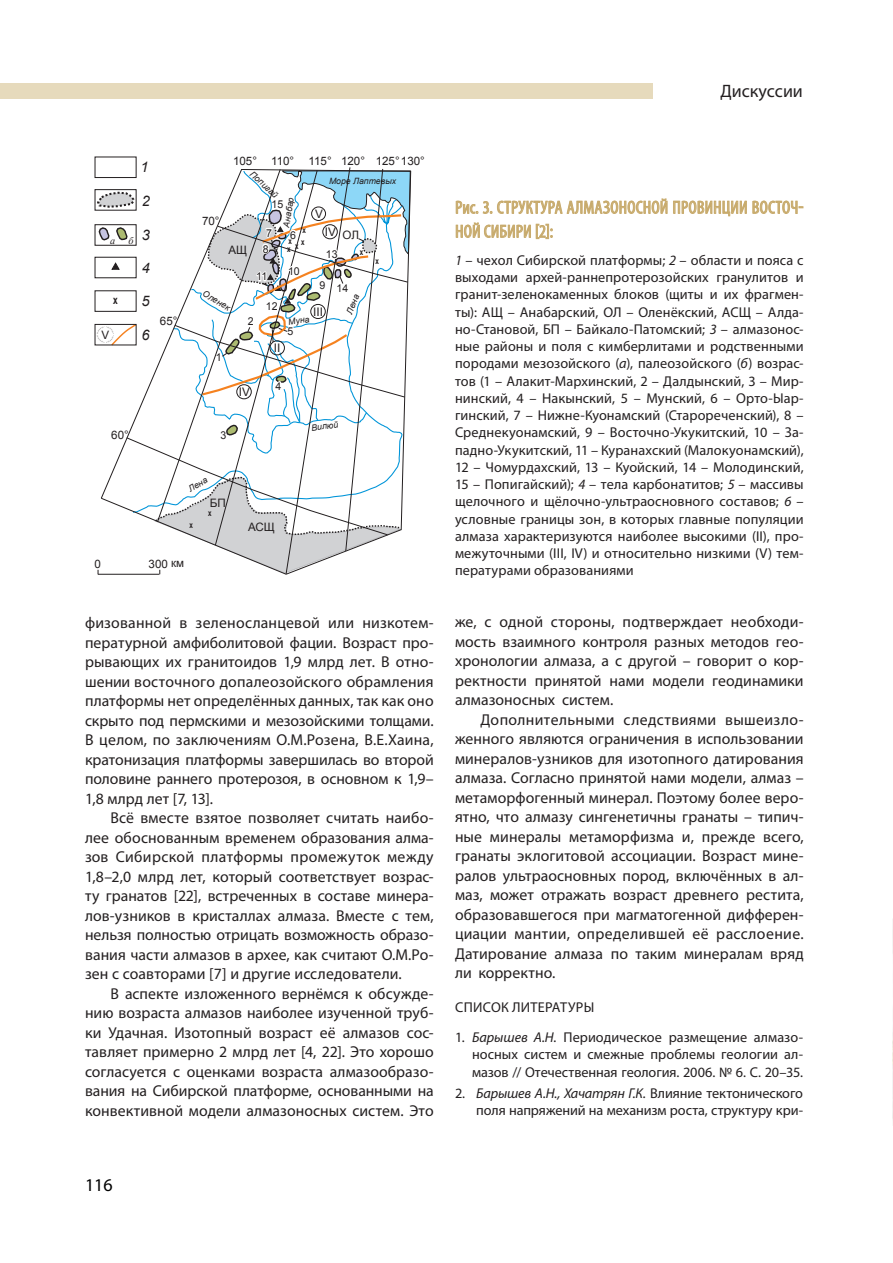
<style>
.page{position:relative;width:893px;height:1263px;background:#fff}
.page>*{position:absolute;margin:0;border:0;box-sizing:border-box;transform-origin:0 0}
.Названия{font:condensed 18px/24px "Myriad Pro";letter-spacing:.015em;color:#c8ab6d}
.t1{font:18px "Myriad Pro";color:#231f20}
.t2{font:18px "Myriad Pro";color:#000}
.Осн_т{font:15.75px/19.5px "Myriad Pro";letter-spacing:.005em;color:#231f20;text-align:justify}
.t3{font:italic 14.55px "Arial";color:#231f20}
.Подрисуночная{font:14.25px/17.2px "Myriad Pro";letter-spacing:.005em;color:#231f20;text-align:justify}
.t4{font:11.85px "Arial";color:#231f20}
.t5{font:11.7px "Arial";color:#231f20}
.t6{font:11.55px "Arial";color:#231f20}
.t7{font:700 11.55px "Arial";color:#231f20;scale:.72 1}
.t8{font:10.8px "Arial";color:#231f20}
.t9{font:italic 10.2px "Times New Roman";color:#231f20}
.t10{font:italic 8.7px "Arial";color:#231f20}
.t11{font:700 8.7px/11.2px "Arial";color:#231f20;text-align:right;scale:.72 1}
.s1{font-style:italic}
</style>
<div class="page">
<div style="left:0;top:83px;width:653px;height:15px;background:#e6dabc"></div>
<svg style="left:96px;top:167px;width:315px;height:408px"></svg>
<svg style="left:456px;top:199px;width:211px;height:15px"></svg>
<svg style="left:673px;top:201px;width:130px;height:15px"></svg>
<svg style="left:456px;top:223px;width:96px;height:16px"></svg>
<img style="left:892px;top:919px;width:1px;height:201px">
<p class="t1" style="left:720px;top:80px;width:84px">Дискуссии</p>
<p class="t9" style="left:110px;top:233px;width:7px">а</p>
<p class="t9" style="left:128px;top:233px;width:7px">б</p>
<p class="t7" style="left:113px;top:293px;width:8px">х</p>
<p class="t6" style="left:101px;top:327px;width:9px">V</p>
<p class="t3" style="left:140px;top:158px;width:10px">1</p>
<p class="t3" style="left:142px;top:192px;width:10px">2</p>
<p class="t3" style="left:142px;top:225px;width:10px">3</p>
<p class="t3" style="left:142px;top:258px;width:10px">4</p>
<p class="t3" style="left:142px;top:292px;width:10px">5</p>
<p class="t3" style="left:141px;top:325px;width:10px">6</p>
<p class="t6" style="left:160px;top:314px;width:19px">65°</p>
<p class="t6" style="left:233px;top:153px;width:193px">105° 110° 115° 120° 125°130°</p>
<p class="t10" style="left:255px;top:168px;width:36px;rotate:43deg">Попигай</p>
<p class="t10" style="left:329px;top:175px;width:69px">Море Лаптевых</p>
<p class="t10" style="left:280px;top:226px;width:32px;rotate:-80deg">Анабар</p>
<p class="t8" style="left:272px;top:197px;width:13px">15</p>
<p class="t5" style="left:315px;top:207px;width:9px">V</p>
<p class="t6" style="left:202px;top:214px;width:19px">70°</p>
<p class="t4" style="left:325px;top:224px;width:13px">IV</p>
<p class="t11" style="left:288px;top:225px;width:26px">х<br>х х</p>
<p class="t11" style="left:295px;top:241px;width:6px">х</p>
<p class="t11" style="left:287px;top:244px;width:6px">х</p>
<p class="t8" style="left:266px;top:226px;width:7px">7</p>
<p class="t8" style="left:290px;top:228px;width:7px">6</p>
<p class="t8" style="left:263px;top:242px;width:7px">8</p>
<p class="t8" style="left:288px;top:264px;width:13px">10</p>
<p class="t8" style="left:256px;top:269px;width:12px">11</p>
<p class="t8" style="left:266px;top:299px;width:13px">12</p>
<p class="t6" style="left:342px;top:227px;width:18px">ОЛ</p>
<p class="t6" style="left:229px;top:243px;width:20px">АЩ</p>
<p class="t11" style="left:275px;top:244px;width:6px">х</p>
<p class="t8" style="left:326px;top:247px;width:13px">13</p>
<p class="t11" style="left:360px;top:246px;width:6px">х</p>
<p class="t11" style="left:375px;top:256px;width:6px">х</p>
<p class="t8" style="left:319px;top:281px;width:30px">9 14</p>
<p class="t10" style="left:206px;top:288px;width:32px;rotate:30deg">Оленек</p>
<p class="t10" style="left:344px;top:312px;width:22px;rotate:-68deg">Лена</p>
<p class="t4" style="left:313px;top:304px;width:11px">III</p>
<p class="t10" style="left:287px;top:317px;width:23px;rotate:-10deg">Муна</p>
<p class="t8" style="left:248px;top:314px;width:7px">2</p>
<p class="t8" style="left:288px;top:324px;width:7px">5</p>
<p class="t8" style="left:216px;top:350px;width:7px">1</p>
<p class="t4" style="left:274px;top:340px;width:8px">II</p>
<p class="t4" style="left:239px;top:384px;width:13px">IV</p>
<p class="t8" style="left:276px;top:379px;width:7px">4</p>
<p class="t6" style="left:111px;top:427px;width:19px">60°</p>
<p class="t8" style="left:220px;top:429px;width:7px">3</p>
<p class="t10" style="left:311px;top:422px;width:29px;rotate:-7deg">Вилюй</p>
<p class="t10" style="left:186px;top:485px;width:22px;rotate:-30deg">Лена</p>
<p class="t6" style="left:210px;top:495px;width:17px">БП</p>
<p class="t11" style="left:189px;top:519px;width:6px">х</p>
<p class="t11" style="left:208px;top:508px;width:6px">х</p>
<p class="t6" style="left:248px;top:519px;width:28px">АСЩ</p>
<p class="t6" style="left:95px;top:556px;width:8px">0</p>
<p class="t6" style="left:149px;top:556px;width:37px">300 км</p>
<p class="Осн_т" style="left:85px;top:613px;width:350px">физованной в зеленосланцевой или низкотем&shy;пературной амфиболитовой фации. Возраст про&shy;рывающих их гранитоидов 1,9 млрд лет. В отно&shy;шении восточного допалеозойского обрамления платформы нет определённых данных, так как оно скрыто под пермскими и мезозойскими толщами.<br>В целом, по заключениям О.М.Розена, В.Е.Хаина, кратонизация платформы завершилась во второй половине раннего протерозоя, в основном к 1,9– 1,8 млрд лет [7, 13].</p>
<p class="Осн_т" style="left:85px;top:808px;width:350px;text-indent:26px">Всё вместе взятое позволяет считать наибо&shy;лее обоснованным временем образования алма&shy;зов Сибирской платформы промежуток между 1,8–2,0 млрд лет, который соответствует возрас&shy;ту гранатов [22], встреченных в составе минера&shy;лов-узников в кристаллах алмаза. Вместе с тем, нельзя полностью отрицать возможность образо&shy;вания части алмазов в архее, как считают О.М.Ро&shy;зен с соавторами [7] и другие исследователи.</p>
<p class="Осн_т" style="left:85px;top:984px;width:350px;text-indent:26px">В аспекте изложенного вернёмся к обсужде&shy;нию возраста алмазов наиболее изученной труб&shy;ки Удачная. Изотопный возраст её алмазов сос&shy;тавляет примерно 2 млрд лет [4, 22]. Это хорошо согласуется с оценками возраста алмазообразо&shy;вания на Сибирской платформе, основанными на конвективной модели алмазоносных систем. Это</p>
<p class="Названия" style="left:455px;top:195px;width:350px">Рис. 3. СТРУКТУРА АЛМАЗОНОСНОЙ ПРОВИНЦИИ ВОСТОЧ-<br>НОЙ СИБИРИ [2]:</p>
<p class="Подрисуночная" style="left:455px;top:251px;width:350px"><span class="s1">1</span> – чехол Сибирской платформы; <span class="s1">2</span> – области и пояса с выходами архей-раннепротерозойских гранулитов и гранит-зеленокаменных блоков (щиты и их фрагмен&shy;ты): АЩ – Анабарский, ОЛ – Оленёкский, АСЩ – Алда&shy;но-Становой, БП – Байкало-Патомский; <span class="s1">3</span> – алмазонос&shy;ные районы и поля с кимберлитами и родственными породами мезозойского (<span class="s1">а</span>), палеозойского (<span class="s1">б</span>) возрас&shy;тов (1 – Алакит-Мархинский, 2 – Далдынский, 3 – Мир&shy;нинский, 4 – Накынский, 5 – Мунский, 6 – Орто-Ыар&shy;гинский, 7 – Нижне-Куонамский (Старореченский), 8 – Среднекуонамский, 9 – Восточно-Укукитский, 10 – За&shy;падно-Укукитский, 11 – Куранахский (Малокуонамский), 12 – Чомурдахский, 13 – Куойский, 14 – Молодинский, 15 – Попигайский); <span class="s1">4</span> – тела карбонатитов; <span class="s1">5</span> – массивы щелочного и щёлочно-ультраосновного составов; <span class="s1">6</span> – условные границы зон, в которых главные популяции алмаза характеризуются наиболее высокими (II), про&shy;межуточными (III, IV) и относительно низкими (V) тем&shy;пературами образованиями</p>
<p class="Осн_т" style="left:455px;top:612px;width:350px">же, с одной стороны, подтверждает необходи&shy;мость взаимного контроля разных методов гео&shy;хронологии алмаза, а с другой – говорит о кор&shy;ректности принятой нами модели геодинамики алмазоносных систем.</p>
<p class="Осн_т" style="left:455px;top:710px;width:350px;text-indent:26px">Дополнительными следствиями вышеизло&shy;женного являются ограничения в использовании минералов-узников для изотопного датирования алмаза. Согласно принятой нами модели, алмаз – метаморфогенный минерал. Поэтому более веро&shy;ятно, что алмазу сингенетичны гранаты – типич&shy;ные минералы метаморфизма и, прежде всего, гранаты эклогитовой ассоциации. Возраст мине&shy;ралов ультраосновных пород, включённых в ал&shy;маз, может отражать возраст древнего рестита, образовавшегося при магматогенной дифферен&shy;циации мантии, определившей её расслоение.<br>Датирование алмаза по таким минералам вряд ли корректно.</p>
<p class="Подрисуночная" style="left:455px;top:998px;width:141px">СПИСОК ЛИТЕРАТУРЫ</p>
<p class="Подрисуночная" style="left:472px;top:1028px;width:333px;text-indent:-17px">1. <span class="s1">Барышев А.Н.</span> Периодическое размещение алмазо&shy;носных систем и смежные проблемы геологии ал&shy;мазов // Отечественная геология. 2006. № 6. С. 20–35.</p>
<p class="Подрисуночная" style="left:455px;top:1084px;width:350px;text-align:right">2. <span class="s1">Барышев А.Н., Хачатрян Г.К.</span> Влияние тектонического поля напряжений на механизм роста, структуру кри-</p>
<p class="t2" style="left:85px;top:1173px;width:29px">116</p>
</div>
